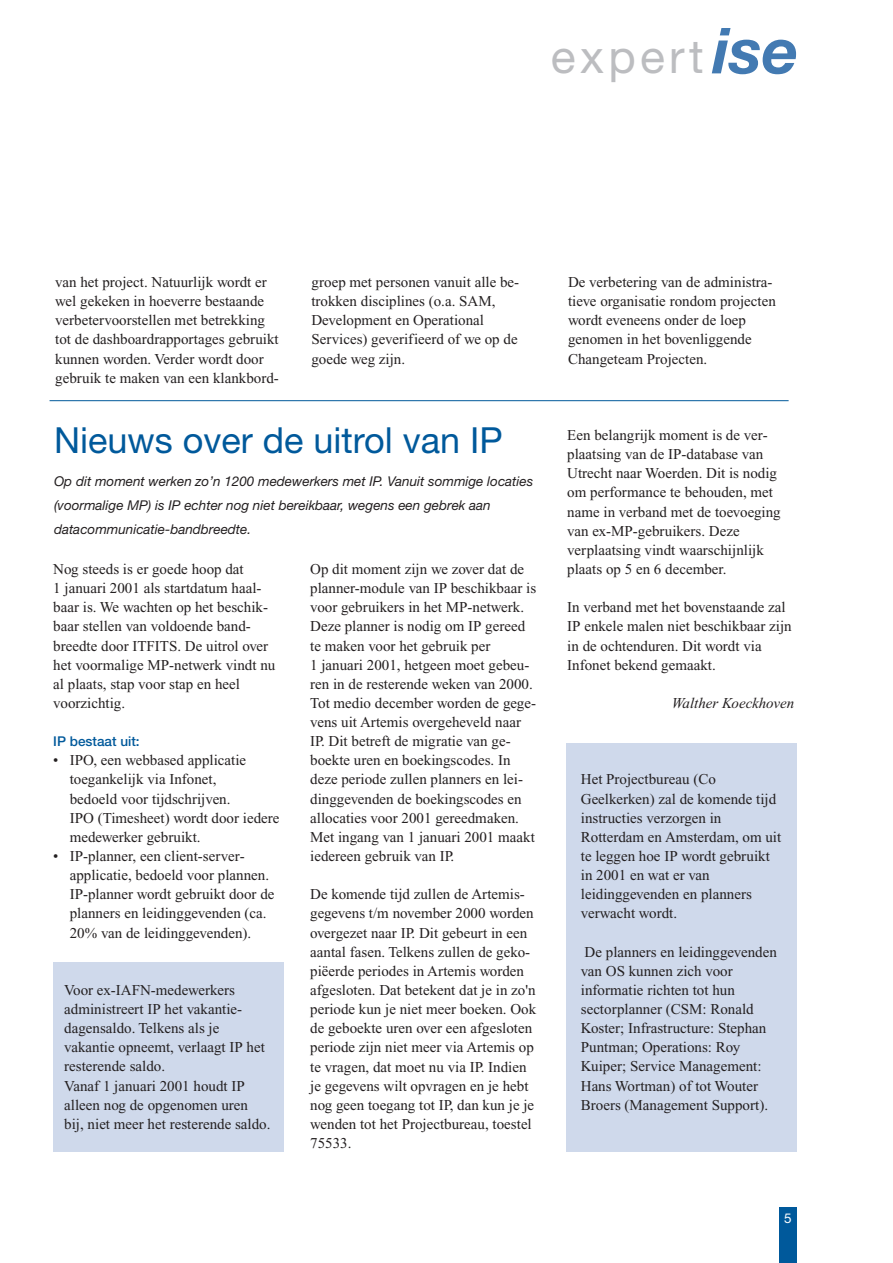
<style>
.page{position:relative;width:893px;height:1263px;background:#fff}
.page>*{position:absolute;margin:0;border:0;box-sizing:border-box;transform-origin:0 0}
.t1{font:46.2px "Helvetica Neue";letter-spacing:.095em;color:#bcbdc0}
.t2{font:36px "Helvetica Neue";color:#00599b}
.t3{font:15px/19.2px "Times New Roman";color:#231f20}
.t4{font:italic 15px "Times New Roman";color:#231f20}
.t5{font:italic 13.5px/24px "Helvetica Neue";color:#231f20}
.t6{font:500 13.5px "Helvetica Neue";color:#00599b}
.t7{font:13.5px "Helvetica Neue";color:#fff}
.s1{font-weight:700;font-style:italic;font-size:63.6px;color:#437ab2}
</style>
<div class="page">
<div style="left:779px;top:1207px;width:17px;height:56px;background:#00599b"></div>
<div style="left:53px;top:962px;width:231px;height:190px;background:#cfd9eb"></div>
<div style="left:566px;top:743px;width:231px;height:409px;background:#cfd9eb"></div>
<hr style="left:50px;top:400px;width:738px;height:1px;background:#00599b">
<h1 class="t1" style="left:551px;top:40px;width:249px">expert<span class="s1">ise</span></h1>
<p class="t3" style="left:55px;top:274px;width:225px">van het project. Natuurlijk wordt er wel gekeken in hoeverre bestaande verbetervoorstellen met betrekking tot de dashboardrapportages gebruikt kunnen worden. Verder wordt door gebruik te maken van een klankbord-</p>
<p class="t3" style="left:311px;top:274px;width:209px">groep met personen vanuit alle be&shy;trokken disciplines (o.a. SAM,<br>Development en Operational<br>Services) geverifieerd of we op de goede weg zijn.</p>
<p class="t3" style="left:568px;top:274px;width:209px">De verbetering van de administra&shy;tieve organisatie rondom projecten wordt eveneens onder de loep genomen in het bovenliggende<br>Changeteam Projecten.</p>
<h2 class="t2" style="left:54px;top:427px;width:450px">Nieuws over de uitrol van IP</h2>
<p class="t5" style="left:54px;top:470px;width:480px">Op dit moment werken zo’n 1200 medewerkers met IP. Vanuit sommige locaties (voormalige MP) is IP echter nog niet bereikbaar, wegens een gebrek aan datacommunicatie-bandbreedte.</p>
<p class="t3" style="left:53px;top:561px;width:223px">Nog steeds is er goede hoop dat<br>1 januari 2001 als startdatum haal&shy;baar is. We wachten op het beschik&shy;baar stellen van voldoende band&shy;breedte door ITFITS. De uitrol over het voormalige MP-netwerk vindt nu al plaats, stap voor stap en heel voorzichtig.</p>
<p class="t6" style="left:53px;top:737px;width:88px">IP bestaat uit:</p>
<p class="t3" style="left:70px;top:752px;width:211px;text-indent:-16px">• IPO, een webbased applicatie toegankelijk via Infonet,<br>bedoeld voor tijdschrijven.<br>IPO (Timesheet) wordt door iedere medewerker gebruikt.</p>
<p class="t3" style="left:70px;top:848px;width:206px;text-indent:-16px">• IP-planner, een client-server&shy;applicatie, bedoeld voor plannen.<br>IP-planner wordt gebruikt door de planners en leidinggevenden (ca.<br>20% van de leidinggevenden).</p>
<p class="t3" style="left:310px;top:561px;width:227px">Op dit moment zijn we zover dat de planner-module van IP beschikbaar is voor gebruikers in het MP-netwerk.<br>Deze planner is nodig om IP gereed te maken voor het gebruik per<br>1 januari 2001, hetgeen moet gebeu&shy;ren in de resterende weken van 2000.<br>Tot medio december worden de gege&shy;vens uit Artemis overgeheveld naar IP. Dit betreft de migratie van ge&shy;boekte uren en boekingscodes. In deze periode zullen planners en lei&shy;dinggevenden de boekingscodes en allocaties voor 2001 gereedmaken.<br>Met ingang van 1 januari 2001 maakt iedereen gebruik van IP.</p>
<p class="t3" style="left:310px;top:886px;width:228px">De komende tijd zullen de Artemis&shy;gegevens t/m november 2000 worden overgezet naar IP. Dit gebeurt in een aantal fasen. Telkens zullen de geko&shy;piëerde periodes in Artemis worden afgesloten. Dat betekent dat je in zo'n periode kun je niet meer boeken. Ook de geboekte uren over een afgesloten periode zijn niet meer via Artemis op te vragen, dat moet nu via IP. Indien je gegevens wilt opvragen en je hebt nog geen toegang tot IP, dan kun je je wenden tot het Projectbureau, toestel 75533.</p>
<p class="t3" style="left:64px;top:982px;width:208px">Voor ex-IAFN-medewerkers administreert IP het vakantie&shy;dagensaldo. Telkens als je vakantie opneemt, verlaagt IP het resterende saldo.<br>Vanaf 1 januari 2001 houdt IP alleen nog de opgenomen uren bij, niet meer het resterende saldo.</p>
<p class="t3" style="left:567px;top:427px;width:215px">Een belangrijk moment is de ver&shy;plaatsing van de IP-database van<br>Utrecht naar Woerden. Dit is nodig om performance te behouden, met name in verband met de toevoeging van ex-MP-gebruikers. Deze verplaatsing vindt waarschijnlijk plaats op 5 en 6 december.</p>
<p class="t3" style="left:567px;top:599px;width:226px">In verband met het bovenstaande zal<br>IP enkele malen niet beschikbaar zijn in de ochtenduren. Dit wordt via<br>Infonet bekend gemaakt.</p>
<p class="t4" style="left:672px;top:698px;width:124px">Walther Koeckhoven</p>
<p class="t3" style="left:581px;top:771px;width:202px">Het Projectbureau (Co<br>Geelkerken) zal de komende tijd instructies verzorgen in<br>Rotterdam en Amsterdam, om uit te leggen hoe IP wordt gebruikt in 2001 en wat er van leidinggevenden en planners verwacht wordt.</p>
<p class="t3" style="left:581px;top:943px;width:197px">De planners en leidinggevenden van OS kunnen zich voor informatie richten tot hun sectorplanner (CSM: Ronald<br>Koster; Infrastructure: Stephan<br>Puntman; Operations: Roy<br>Kuiper; Service Management:<br>Hans Wortman) of tot Wouter<br>Broers (Management Support).</p>
<p class="t7" style="left:784px;top:1213px;width:9px">5</p>
</div>
